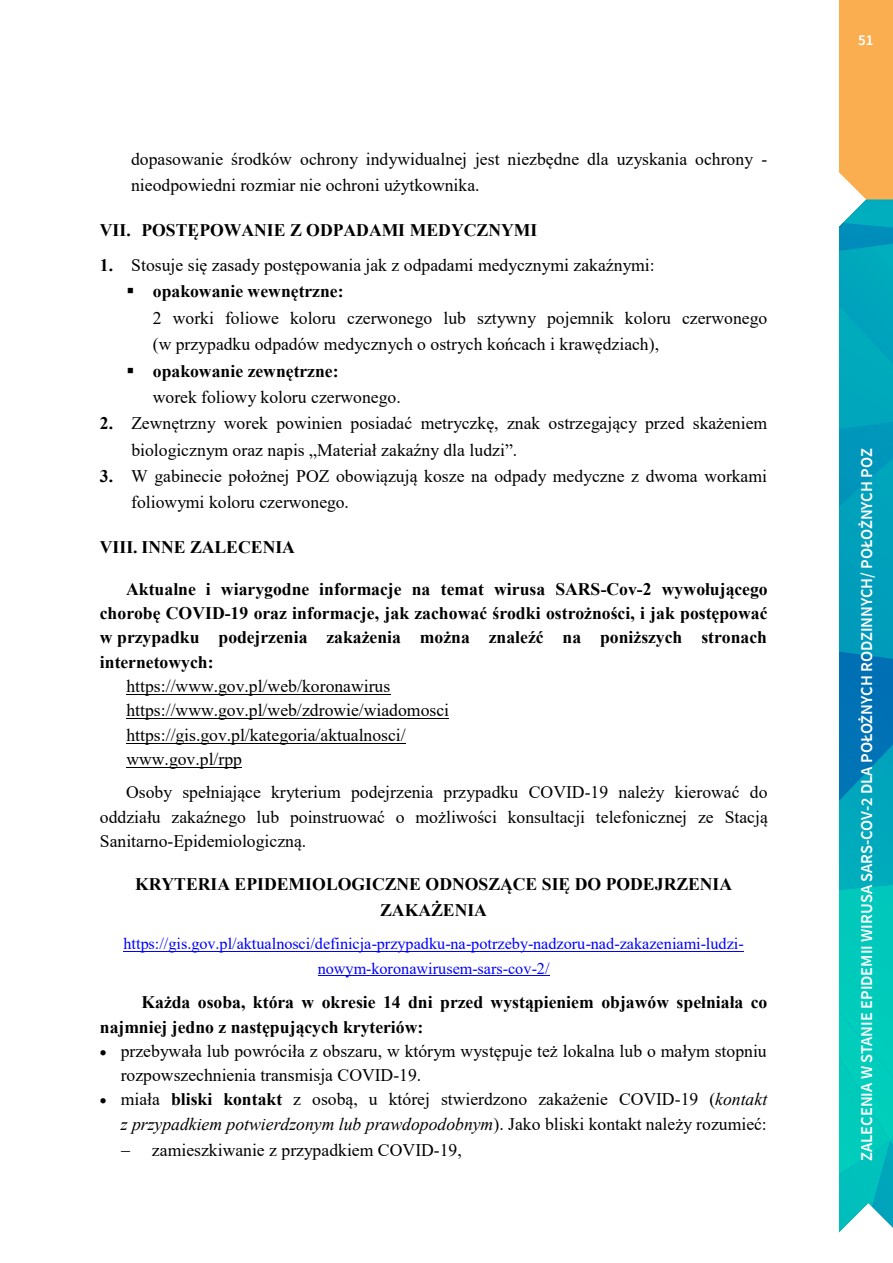
<style>
.page{position:relative;width:893px;height:1263px;background:#fff}
.page>*{position:absolute;margin:0;border:0;box-sizing:border-box;transform-origin:0 0}
.t1{font:17.7px/26.2px "Times New Roman";color:#000}
.t2{font:700 17.7px/24.3px "Times New Roman";color:#000;text-align:justify}
.t3{font:italic 17.7px "Times New Roman";color:#000}
.t4{font:600 16.5px "Source Sans Pro";color:#fff}
.t5{font:16.2px/24.2px "Times New Roman";color:#00f;text-align:center}
.t6{font:600 15px "Source Sans Pro";color:#fff}
.s1{font-weight:700}
.s2{font-style:italic}
.s3{font-style:normal}
</style>
<div class="page">
<svg style="left:839px;top:0;width:54px;height:1233px;background:#2dabab"></svg>
<hr style="left:126px;top:694px;width:264px;height:1px;background:#000">
<hr style="left:126px;top:718px;width:323px;height:1px;background:#000">
<hr style="left:126px;top:742px;width:280px;height:1px;background:#000">
<hr style="left:126px;top:767px;width:116px;height:1px;background:#000">
<hr style="left:123px;top:951px;width:621px;height:1px;background:#00f">
<hr style="left:318px;top:975px;width:232px;height:1px;background:#00f">
<p class="t1" style="left:131px;top:145px;width:638px">dopasowanie środków ochrony indywidualnej jest niezbędne dla uzyskania ochrony - nieodpowiedni rozmiar nie ochroni użytkownika.</p>
<p class="t2" style="left:100px;top:217px;width:439px">VII. POSTĘPOWANIE Z ODPADAMI MEDYCZNYMI</p>
<p class="t1" style="left:100px;top:251px;width:556px"><span class="s1">1.</span> Stosuje się zasady postępowania jak z odpadami medycznymi zakaźnymi:</p>
<p class="t1" style="left:153px;top:278px;width:616px;text-indent:-26px">▪ <span class="s1">opakowanie wewnętrzne:<br></span>2 worki foliowe koloru czerwonego lub sztywny pojemnik koloru czerwonego (w przypadku odpadów medycznych o ostrych końcach i krawędziach),</p>
<p class="t1" style="left:153px;top:357px;width:249px;text-indent:-26px">▪ <span class="s1">opakowanie zewnętrzne:<br></span>worek foliowy koloru czerwonego.</p>
<p class="t1" style="left:131px;top:410px;width:637px;text-indent:-31px"><span class="s1">2.</span> Zewnętrzny worek powinien posiadać metryczkę, znak ostrzegający przed skażeniem biologicznym oraz napis „Materiał zakaźny dla ludzi”.</p>
<p class="t1" style="left:131px;top:462px;width:637px;text-indent:-31px"><span class="s1">3.</span> W gabinecie położnej POZ obowiązują kosze na odpady medyczne z dwoma workami foliowymi koloru czerwonego.</p>
<p class="t2" style="left:100px;top:534px;width:197px">VIII. INNE ZALECENIA</p>
<p class="t2" style="left:100px;top:576px;width:669px;text-indent:26px">Aktualne i wiarygodne informacje na temat wirusa SARS-Cov-2 wywołującego chorobę COVID-19 oraz informacje, jak zachować środki ostrożności, i jak postępować w przypadku podejrzenia zakażenia można znaleźć na poniższych stronach internetowych:</p>
<p class="t1" style="left:126px;top:673px;width:324px;line-height:24.5px">https://www.gov.pl/web/koronawirus https://www.gov.pl/web/zdrowie/wiadomosci https://gis.gov.pl/kategoria/aktualnosci/ www.gov.pl/rpp</p>
<p class="t1" style="left:100px;top:779px;width:669px;line-height:24.3px;text-align:justify;text-indent:26px">Osoby spełniające kryterium podejrzenia przypadku COVID-19 należy kierować do oddziału zakaźnego lub poinstruować o możliwości konsultacji telefonicznej ze Stacją Sanitarno-Epidemiologiczną.</p>
<p class="t2" style="left:135px;top:870px;width:598px;line-height:26.2px;text-align:center">KRYTERIA EPIDEMIOLOGICZNE ODNOSZĄCE SIĘ DO PODEJRZENIA<br>ZAKAŻENIA</p>
<p class="t5" style="left:123px;top:931px;width:622px">https://gis.gov.pl/aktualnosci/definicja-przypadku-na-potrzeby-nadzoru-nad-zakazeniami-ludzi&shy;nowym-koronawirusem-sars-cov-2/</p>
<p class="t2" style="left:100px;top:989px;width:669px;text-indent:42px">Każda osoba, która w okresie 14 dni przed wystąpieniem objawów spełniała co najmniej jedno z następujących kryteriów:</p>
<p class="t1" style="left:121px;top:1038px;width:648px;line-height:24.3px;text-indent:-21px">• przebywała lub powróciła z obszaru, w którym występuje też lokalna lub o małym stopniu rozpowszechnienia transmisja COVID-19.</p>
<p class="t1" style="left:100px;top:1086px;width:669px">• miała <span class="s1">bliski kontakt</span> z osobą, u której stwierdzono zakażenie COVID-19 (<span class="s2">kontakt</span></p>
<p class="t3" style="left:121px;top:1112px;width:648px">z przypadkiem potwierdzonym lub prawdopodobnym<span class="s3">). Jako bliski kontakt należy rozumieć:</span></p>
<p class="t1" style="left:152px;top:1136px;width:311px">zamieszkiwanie z przypadkiem COVID-19,</p>
<p class="t6" style="left:858px;top:30px;width:17px">51</p>
<p class="t4" style="left:856px;top:1161px;width:714px;rotate:-90deg">ZALECENIA W STANIE EPIDEMII WIRUSA SARS-COV-2 DLA POŁOŻNYCH RODZINNYCH/ POŁOŻNYCH POZ</p>
</div>
